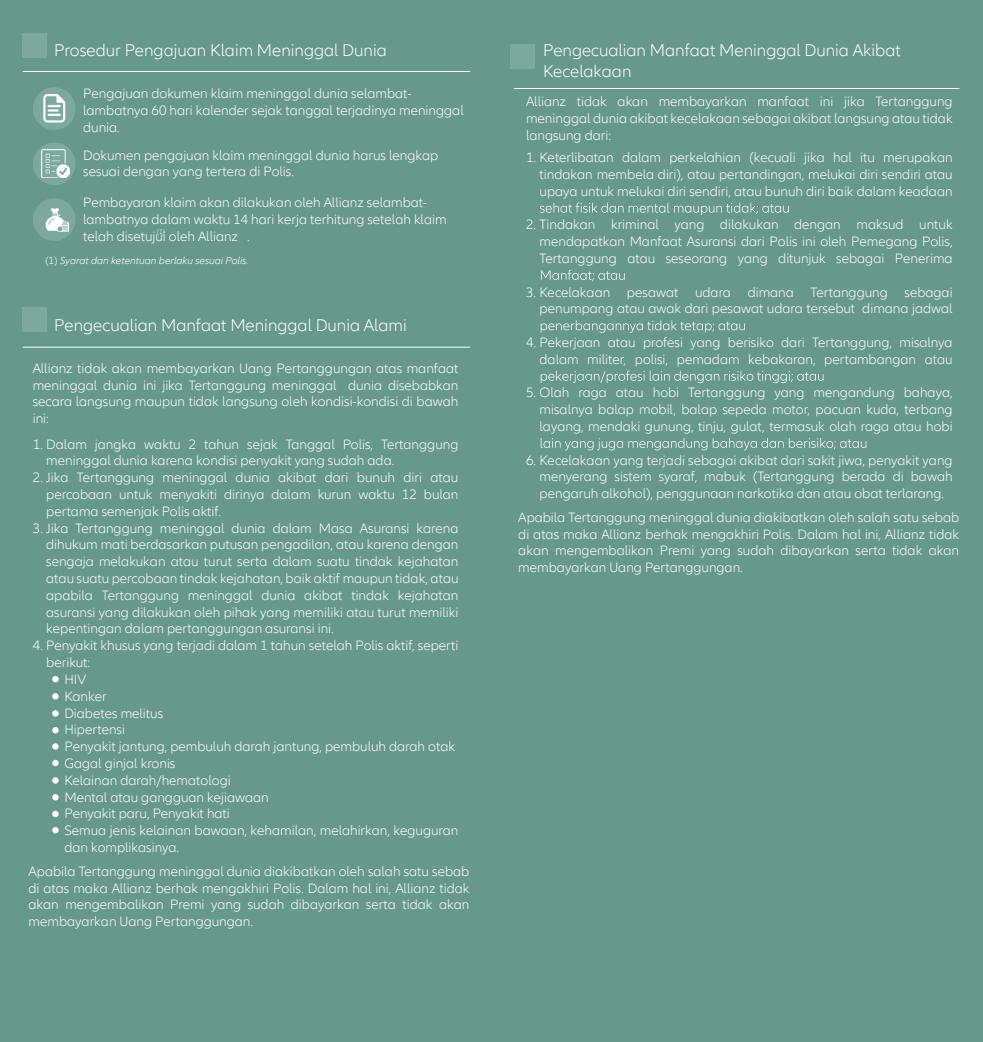
<style>
.page{position:relative;width:983px;height:1042px;background:#fff}
.page>*{position:absolute;margin:0;border:0;box-sizing:border-box;transform-origin:0 0}
.t1{font:300 17.5px/21px "Allianz Neo";color:#fff}
.t2{font:300 14px/16.8px "Allianz Neo";color:#fff;text-align:justify}
.t3{font:italic 300 10.5px "Allianz Neo";color:#fff}
.t4{font:300 7px "Allianz Neo";color:#fff}
.s1{font-style:normal}
</style>
<div class="page">
<div style="left:0;top:0;width:982px;height:1042px;background:#66998b"></div>
<div style="left:23px;top:34px;width:24px;height:24px;background:#7da99c"></div>
<hr style="left:23px;top:71px;width:447px;height:1px;background:#fff">
<div style="left:510px;top:44px;width:24px;height:24px;background:#7da99c"></div>
<hr style="left:514px;top:88px;width:444px;height:1px;background:#fff">
<div style="left:23px;top:307px;width:24px;height:24px;background:#7da99c"></div>
<hr style="left:23px;top:347px;width:447px;height:1px;background:#fff">
<div style="left:33px;top:87px;width:43px;height:43px;background:#7da99c;border-radius:50%"></div>
<img style="left:43px;top:95px;width:23px;height:27px">
<div style="left:33px;top:142px;width:43px;height:43px;background:#7da99c;border-radius:50%"></div>
<img style="left:42px;top:150px;width:27px;height:28px">
<div style="left:33px;top:198px;width:43px;height:43px;background:#7da99c;border-radius:50%"></div>
<img style="left:45px;top:208px;width:23px;height:23px">
<svg style="left:540px;top:203px;width:248px;height:12px"></svg>
<svg style="left:541px;top:270px;width:83px;height:11px"></svg>
<svg style="left:540px;top:320px;width:204px;height:13px"></svg>
<svg style="left:540px;top:371px;width:283px;height:12px"></svg>
<svg style="left:540px;top:438px;width:326px;height:12px"></svg>
<div style="left:52px;top:676px;width:7px;height:6px;background:#fff;border-radius:50%"></div>
<div style="left:52px;top:693px;width:7px;height:6px;background:#fff;border-radius:50%"></div>
<div style="left:52px;top:710px;width:7px;height:6px;background:#fff;border-radius:50%"></div>
<div style="left:52px;top:727px;width:7px;height:6px;background:#fff;border-radius:50%"></div>
<div style="left:52px;top:743px;width:7px;height:6px;background:#fff;border-radius:50%"></div>
<div style="left:52px;top:760px;width:7px;height:6px;background:#fff;border-radius:50%"></div>
<svg style="left:52px;top:777px;width:7px;height:7px"></svg>
<div style="left:52px;top:794px;width:7px;height:6px;background:#fff;border-radius:50%"></div>
<div style="left:52px;top:811px;width:7px;height:6px;background:#fff;border-radius:50%"></div>
<div style="left:52px;top:827px;width:7px;height:6px;background:#fff;border-radius:50%"></div>
<p class="t1" style="left:54px;top:40px;width:334px">Prosedur Pengajuan Klaim Meninggal Dunia</p>
<p class="t1" style="left:543px;top:40px;width:359px">Pengecualian Manfaat Meninggal Dunia Akibat<br>Kecelakaan</p>
<p class="t2" style="left:83px;top:86px;width:382px;text-align:left">Pengajuan dokumen klaim meninggal dunia selambat&shy;lambatnya 60 hari kalender sejak tanggal terjadinya meninggal dunia.</p>
<p class="t2" style="left:83px;top:147px;width:356px">Dokumen pengajuan klaim meninggal dunia harus lengkap sesuai dengan yang tertera di Polis.</p>
<p class="t2" style="left:83px;top:194px;width:365px;text-align:left">Pembayaran klaim akan dilakukan oleh Allianz selambat&shy;lambatnya dalam waktu 14 hari kerja terhitung setelah klaim telah disetujui oleh Allianz .</p>
<p class="t4" style="left:157px;top:228px;width:10px">(1)</p>
<p class="t3" style="left:45px;top:254px;width:204px"><span class="s1">(1)</span> Syarat dan ketentuan berlaku sesuai Polis.</p>
<p class="t1" style="left:54px;top:316px;width:354px">Pengecualian Manfaat Meninggal Dunia Alami</p>
<p class="t2" style="left:33px;top:360px;width:427px">Allianz tidak akan membayarkan Uang Pertanggungan atas manfaat meninggal dunia ini jika Tertanggung meninggal dunia disebabkan secara langsung maupun tidak langsung oleh kondisi-kondisi di bawah ini:</p>
<p class="t2" style="left:46px;top:436px;width:413px;text-indent:-13px">1. Dalam jangka waktu 2 tahun sejak Tanggal Polis, Tertanggung meninggal dunia karena kondisi penyakit yang sudah ada.</p>
<p class="t2" style="left:46px;top:469px;width:413px;text-indent:-13px">2. Jika Tertanggung meninggal dunia akibat dari bunuh diri atau percobaan untuk menyakiti dirinya dalam kurun waktu 12 bulan pertama semenjak Polis aktif.</p>
<p class="t2" style="left:46px;top:520px;width:413px;text-indent:-13px">3. Jika Tertanggung meninggal dunia dalam Masa Asuransi karena dihukum mati berdasarkan putusan pengadilan, atau karena dengan sengaja melakukan atau turut serta dalam suatu tindak kejahatan atau suatu percobaan tindak kejahatan, baik aktif maupun tidak, atau apabila Tertanggung meninggal dunia akibat tindak kejahatan asuransi yang dilakukan oleh pihak yang memiliki atau turut memiliki kepentingan dalam pertanggungan asuransi ini.</p>
<p class="t2" style="left:33px;top:637px;width:427px">4. Penyakit khusus yang terjadi dalam 1 tahun setelah Polis aktif, seperti</p>
<p class="t2" style="left:46px;top:654px;width:45px">berikut:</p>
<p class="t2" style="left:64px;top:671px;width:23px">HIV</p>
<p class="t2" style="left:64px;top:688px;width:44px">Kanker</p>
<p class="t2" style="left:64px;top:705px;width:100px">Diabetes melitus</p>
<p class="t2" style="left:64px;top:722px;width:62px">Hipertensi</p>
<p class="t2" style="left:64px;top:738px;width:392px">Penyakit jantung, pembuluh darah jantung, pembuluh darah otak</p>
<p class="t2" style="left:64px;top:755px;width:112px">Gagal ginjal kronis</p>
<p class="t2" style="left:64px;top:772px;width:168px">Kelainan darah/hematologi</p>
<p class="t2" style="left:64px;top:789px;width:206px">Mental atau gangguan kejiawaan</p>
<p class="t2" style="left:64px;top:806px;width:167px">Penyakit paru, Penyakit hati</p>
<p class="t2" style="left:64px;top:822px;width:395px">Semua jenis kelainan bawaan, kehamilan, melahirkan, keguguran</p>
<p class="t2" style="left:64px;top:839px;width:116px">dan komplikasinya.</p>
<p class="t2" style="left:29px;top:863px;width:442px">Apabila Tertanggung meninggal dunia diakibatkan oleh salah satu sebab di atas maka Allianz berhak mengakhiri Polis. Dalam hal ini, Allianz tidak akan mengembalikan Premi yang sudah dibayarkan serta tidak akan membayarkan Uang Pertanggungan.</p>
<p class="t2" style="left:526px;top:94px;width:428px">Allianz tidak akan membayarkan manfaat ini jika Tertanggung meninggal dunia akibat kecelakaan sebagai akibat langsung atau tidak langsung dari:</p>
<p class="t2" style="left:539px;top:149px;width:414px;text-indent:-14px">1. Keterlibatan dalam perkelahian (kecuali jika hal itu merupakan tindakan membela diri), atau pertandingan, melukai diri sendiri atau upaya untuk melukai diri sendiri, atau bunuh diri baik dalam keadaan</p>
<p class="t2" style="left:539px;top:217px;width:414px;text-indent:-14px">2. Tindakan kriminal yang dilakukan dengan maksud untuk mendapatkan Manfaat Asuransi dari Polis ini oleh Pemegang Polis, Tertanggung atau seseorang yang ditunjuk sebagai Penerima</p>
<p class="t2" style="left:526px;top:284px;width:428px;text-align:right">3. Kecelakaan pesawat udara dimana Tertanggung sebagai penumpang atau awak dari pesawat udara tersebut dimana jadwal</p>
<p class="t2" style="left:526px;top:334px;width:428px;text-align:right">4. Pekerjaan atau profesi yang berisiko dari Tertanggung, misalnya dalam militer, polisi, pemadam kebakaran, pertambangan atau</p>
<p class="t2" style="left:539px;top:385px;width:414px;text-indent:-14px">5. Olah raga atau hobi Tertanggung yang mengandung bahaya, misalnya balap mobil, balap sepeda motor, pacuan kuda, terbang layang, mendaki gunung, tinju, gulat, termasuk olah raga atau hobi</p>
<p class="t2" style="left:539px;top:452px;width:414px;text-indent:-14px">6. Kecelakaan yang terjadi sebagai akibat dari sakit jiwa, penyakit yang menyerang sistem syaraf, mabuk (Tertanggung berada di bawah pengaruh alkohol), penggunaan narkotika dan atau obat terlarang.</p>
<p class="t2" style="left:518px;top:509px;width:442px">Apabila Tertanggung meninggal dunia diakibatkan oleh salah satu sebab di atas maka Allianz berhak mengakhiri Polis. Dalam hal ini, Allianz tidak akan mengembalikan Premi yang sudah dibayarkan serta tidak akan membayarkan Uang Pertanggungan.</p>
</div>
